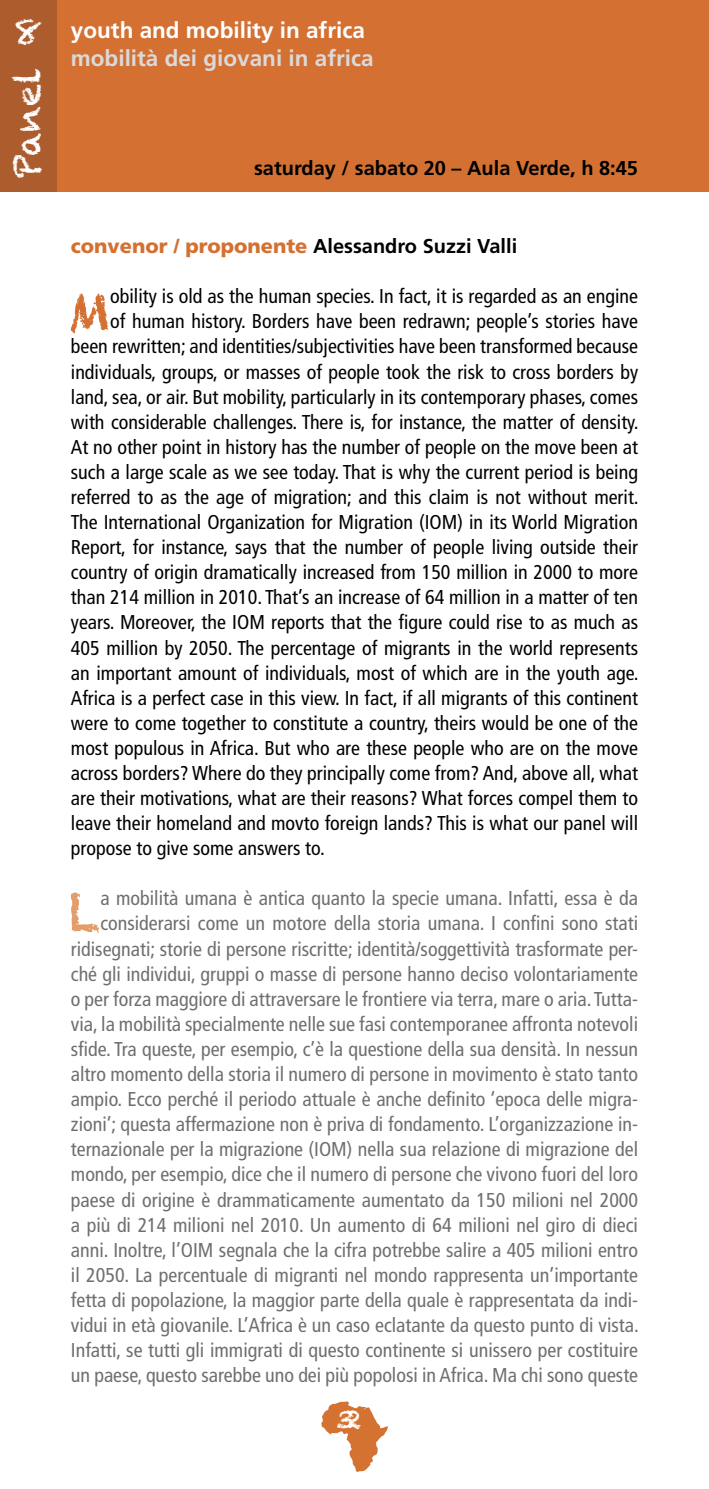
<style>
.page{position:relative;width:709px;height:1489px;background:#fff}
.page>*{position:absolute;margin:0;border:0;box-sizing:border-box;transform-origin:0 0}
.t1{font:50.5px "Chalkduster";color:#d47132}
.t2{font:50.5px "Chalkduster";color:#e29d6b}
.t3{font:35px "Chalkduster";color:#fff}
.t4{font:25px "Chalkduster";color:#fff}
.t5{font:700 22.5px "Frutiger";color:#dadada}
.t6{font:700 22.5px "Frutiger";color:#fff}
.t7{font:condensed 20px "Frutiger";color:#000}
.t8{font:condensed 20px/25px "Frutiger";color:#706f6f;text-align:right}
.t9{font:700 20px "Frutiger";color:#000}
.s1{font-weight:900;color:#d47132}
</style>
<div class="page">
<svg style="left:321px;top:1401px;width:67px;height:70px"></svg>
<div style="left:56px;top:0;width:653px;height:191px;background:#d47132"></div>
<div style="left:0;top:0;width:56px;height:191px;background:#ac5c2d"></div>
<h2 class="t3" style="left:14px;top:11px;width:30px">8</h2>
<h2 class="t3" style="left:7px;top:179px;width:113px;rotate:-90deg">Panel</h2>
<p class="t6" style="left:71px;top:16px;width:295px">youth and mobility in africa</p>
<p class="t5" style="left:71px;top:45px;width:304px">mobilità dei giovani in africa</p>
<p class="t9" style="left:254px;top:157px;width:385px">saturday / sabato 20 – Aula Verde, h 8:45</p>
<p class="t9" style="left:71px;top:234px;width:448px"><span class="s1">convenor / proponente</span> Alessandro Suzzi Valli</p>
<h1 class="t1" style="left:68px;top:281px;width:44px">M</h1>
<p class="t7" style="left:110px;top:285px;width:529px">obility is old as the human species. In fact, it is regarded as an engine</p>
<p class="t7" style="left:110px;top:310px;width:529px">of human history. Borders have been redrawn; people’s stories have</p>
<p class="t7" style="left:71px;top:335px;width:568px">been rewritten; and identities/subjectivities have been transformed because</p>
<p class="t7" style="left:71px;top:360px;width:568px">individuals, groups, or masses of people took the risk to cross borders by</p>
<p class="t7" style="left:71px;top:385px;width:568px">land, sea, or air. But mobility, particularly in its contemporary phases, comes</p>
<p class="t7" style="left:71px;top:410px;width:569px">with considerable challenges. There is, for instance, the matter of density.</p>
<p class="t7" style="left:71px;top:435px;width:568px">At no other point in history has the number of people on the move been at</p>
<p class="t7" style="left:71px;top:460px;width:568px">such a large scale as we see today. That is why the current period is being</p>
<p class="t7" style="left:71px;top:485px;width:569px">referred to as the age of migration; and this claim is not without merit.</p>
<p class="t7" style="left:71px;top:510px;width:568px">The International Organization for Migration (IOM) in its World Migration</p>
<p class="t7" style="left:71px;top:535px;width:568px">Report, for instance, says that the number of people living outside their</p>
<p class="t7" style="left:71px;top:560px;width:568px">country of origin dramatically increased from 150 million in 2000 to more</p>
<p class="t7" style="left:71px;top:585px;width:568px">than 214 million in 2010. That’s an increase of 64 million in a matter of ten</p>
<p class="t7" style="left:71px;top:611px;width:569px">years. Moreover, the IOM reports that the figure could rise to as much as</p>
<p class="t7" style="left:71px;top:636px;width:568px">405 million by 2050. The percentage of migrants in the world represents</p>
<p class="t7" style="left:71px;top:661px;width:569px">an important amount of individuals, most of which are in the youth age.</p>
<p class="t7" style="left:71px;top:686px;width:568px">Africa is a perfect case in this view. In fact, if all migrants of this continent</p>
<p class="t7" style="left:71px;top:711px;width:569px">were to come together to constitute a country, theirs would be one of the</p>
<p class="t7" style="left:71px;top:736px;width:568px">most populous in Africa. But who are these people who are on the move</p>
<p class="t7" style="left:71px;top:761px;width:568px">across borders? Where do they principally come from? And, above all, what</p>
<p class="t7" style="left:71px;top:786px;width:568px">are their motivations, what are their reasons? What forces compel them to</p>
<p class="t7" style="left:71px;top:811px;width:568px">leave their homeland and movto foreign lands? This is what our panel will</p>
<p class="t7" style="left:71px;top:836px;width:255px">propose to give some answers to.</p>
<h1 class="t2" style="left:68px;top:883px;width:33px">L</h1>
<p class="t8" style="left:71px;top:886px;width:569px">a mobilità umana è antica quanto la specie umana. Infatti, essa è da considerarsi come un motore della storia umana. I confini sono stati ridisegnati; storie di persone riscritte; identità/soggettività trasformate per&shy;ché gli individui, gruppi o masse di persone hanno deciso volontariamente o per forza maggiore di attraversare le frontiere via terra, mare o aria. Tutta&shy;via, la mobilità specialmente nelle sue fasi contemporanee affronta notevoli sfide. Tra queste, per esempio, c’è la questione della sua densità. In nessun altro momento della storia il numero di persone in movimento è stato tanto ampio. Ecco perché il periodo attuale è anche definito ‘epoca delle migra&shy;zioni’; questa affermazione non è priva di fondamento. L’organizzazione in&shy;ternazionale per la migrazione (IOM) nella sua relazione di migrazione del mondo, per esempio, dice che il numero di persone che vivono fuori del loro paese di origine è drammaticamente aumentato da 150 milioni nel 2000 a più di 214 milioni nel 2010. Un aumento di 64 milioni nel giro di dieci anni. Inoltre, l’OIM segnala che la cifra potrebbe salire a 405 milioni entro il 2050. La percentuale di migranti nel mondo rappresenta un’importante fetta di popolazione, la maggior parte della quale è rappresentata da indi&shy;vidui in età giovanile. L’Africa è un caso eclatante da questo punto di vista.<br>Infatti, se tutti gli immigrati di questo continente si unissero per costituire un paese, questo sarebbe uno dei più popolosi in Africa. Ma chi sono queste</p>
<p class="t4" style="left:336px;top:1404px;width:27px">32</p>
</div>
